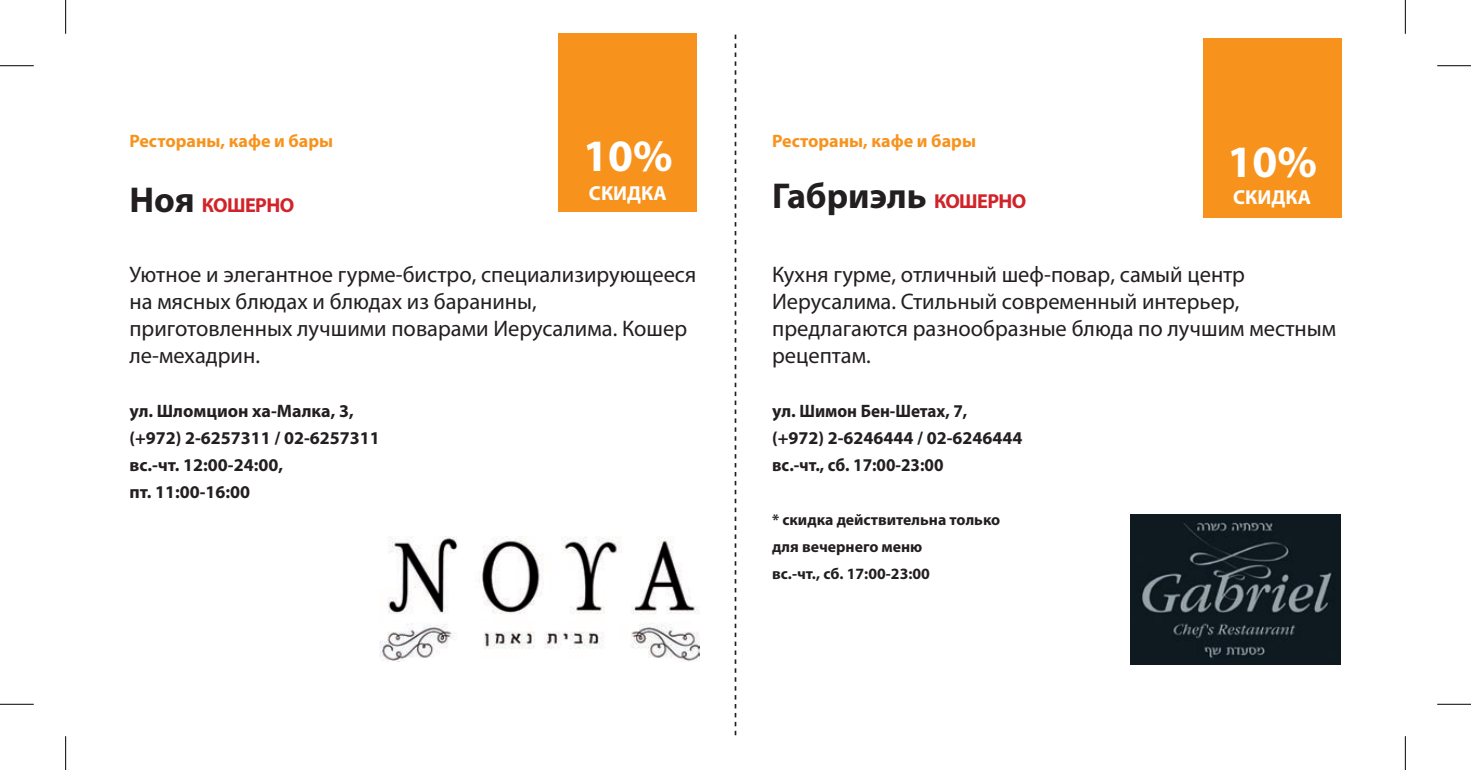
<style>
.page{position:relative;width:1471px;height:770px;background:#fff}
.page>*{position:absolute;margin:0;border:0;box-sizing:border-box;transform-origin:0 0}
.t1{font:700 45px "Myriad Pro";color:#fff}
.t2{font:700 36px "Myriad Pro";color:#231f20}
.t3{font:22.5px/27px "Myriad Pro";color:#231f20}
.t4{font:700 20.25px "Myriad Pro";color:#fff}
.t5{font:700 20.25px "Myriad Pro";letter-spacing:-.03em;color:#d1232a}
.t6{font:700 18px/27px "Myriad Pro";color:#231f20}
.t7{font:700 18px "Myriad Pro";color:#f7931d}
.t8{font:700 15.75px/27px "Myriad Pro";color:#231f20}
.s1{font-size:36px;color:#231f20}
.s2{font-size:20.25px;color:#d1232a}
</style>
<div class="page">
<svg style="left:734px;top:35px;width:2px;height:699px"></svg>
<div style="left:1203px;top:39px;width:138px;height:179px;background:#f7931d"></div>
<img style="left:1130px;top:514px;width:210px;height:150px">
<div style="left:559px;top:34px;width:138px;height:178px;background:#f7931d"></div>
<img style="left:380px;top:536px;width:319px;height:125px">
<hr style="left:0;top:65px;width:34px;height:1px;background:#000">
<hr style="left:1437px;top:65px;width:34px;height:1px;background:#000">
<hr style="left:0;top:703px;width:34px;height:1px;background:#000">
<hr style="left:1437px;top:703px;width:34px;height:1px;background:#000">
<hr style="left:65px;top:0;width:1px;height:34px;background:#000">
<hr style="left:65px;top:735px;width:1px;height:34px;background:#000">
<hr style="left:1405px;top:0;width:1px;height:34px;background:#000">
<hr style="left:1405px;top:735px;width:1px;height:34px;background:#000">
<p class="t7" style="left:129px;top:129px;width:205px">Рестораны, кафе и бары</p>
<p class="t5" style="left:129px;top:192px;width:166px"><span class="s1">Ноя</span> КОШЕРНО</p>
<h1 class="t1" style="left:583px;top:127px;width:91px">10%</h1>
<p class="t4" style="left:589px;top:179px;width:79px">СКИДКА</p>
<p class="t3" style="left:129px;top:260px;width:568px">Уютное и элегантное гурме-бистро, специализирующееся на мясных блюдах и блюдах из баранины, приготовленных лучшими поварами Иерусалима. Кошер ле-мехадрин.</p>
<p class="t6" style="left:129px;top:396px;width:252px">ул. Шломцион ха-Малка, 3, (+972) 2-6257311 / 02-6257311 вс.-чт. 12:00-24:00,<br>пт. 11:00-16:00</p>
<p class="t7" style="left:772px;top:129px;width:205px">Рестораны, кафе и бары</p>
<h2 class="t2" style="left:772px;top:172px;width:256px">Габриэль <span class="s2">КОШЕРНО</span></h2>
<h1 class="t1" style="left:1227px;top:132px;width:91px">10%</h1>
<p class="t4" style="left:1233px;top:184px;width:79px">СКИДКА</p>
<p class="t3" style="left:772px;top:260px;width:565px">Кухня гурме, отличный шеф-повар, самый центр Иерусалима. Стильный современный интерьер, предлагаются разнообразные блюда по лучшим местным рецептам.</p>
<p class="t6" style="left:772px;top:396px;width:252px">ул. Шимон Бен-Шетах, 7, (+972) 2-6246444 / 02-6246444 вс.-чт., сб. 17:00-23:00</p>
<p class="t8" style="left:772px;top:505px;width:230px">* скидка действительна только для вечернего меню<br>вс.-чт., сб. 17:00-23:00</p>
</div>
